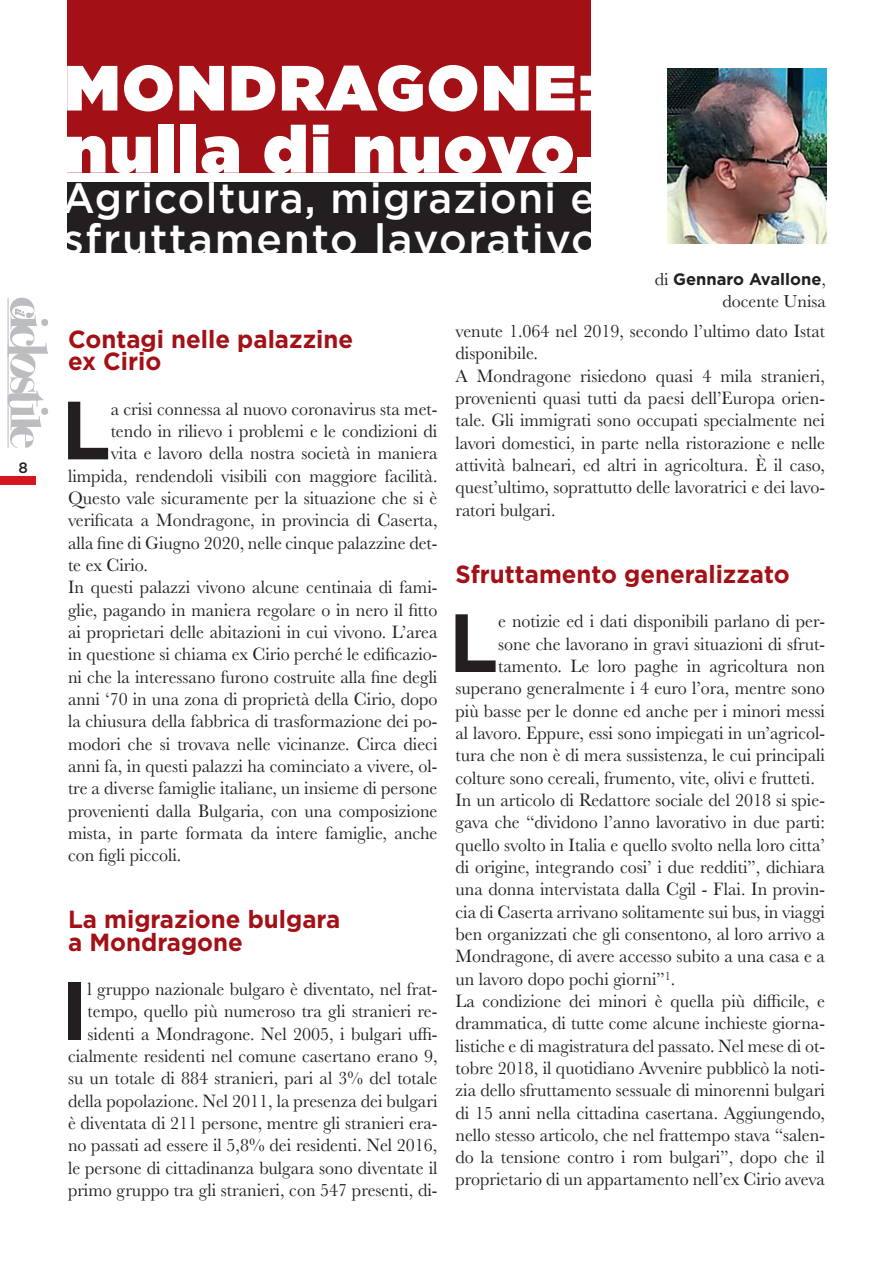
<style>
.page{position:relative;width:893px;height:1263px;background:#fff}
.page>*{position:absolute;margin:0;border:0;box-sizing:border-box;transform-origin:0 0}
.t1{font:700 82.35px "Gotham";color:#231f20}
.t2{font:900 65.85px "Gotham";letter-spacing:.04em;color:#fff}
.t3{font:900 63.75px "Gotham";letter-spacing:.04em;color:#fff}
.t4{font:500 42.3px/41.2px "Gotham";letter-spacing:.03em;color:#fff;scale:.96 1}
.t5{font:700 24.75px/22.4px "Gotham";color:#a31016}
.t6{font:18.6px/22.4px "Baskerville";color:#231f20;text-align:right}
.t7{font:18px "Baskerville";color:#231f20}
.t8{font:700 16.5px "Gotham";color:#231f20}
.t9{font:500 15px "Gotham";color:#231f20}
.s1{font-family:"Baskerville";font-weight:400;font-size:18px}
</style>
<div class="page">
<div style="left:0;top:476px;width:35px;height:8px;background:#d7171f"></div>
<svg style="left:8px;top:298px;width:40px;height:150px"></svg>
<div style="left:68px;top:183px;width:523px;height:70px;background:#231f20"></div>
<div style="left:68px;top:0;width:523px;height:172px;background:#a31016"></div>
<img style="left:667px;top:68px;width:159px;height:176px">
<p class="t9" style="left:18px;top:457px;width:11px">8</p>
<h3 class="t3" style="left:65px;top:42px;width:534px">MONDRAGONE:</h3>
<h2 class="t2" style="left:65px;top:102px;width:532px">nulla di nuovo.</h2>
<h3 class="t4" style="left:63px;top:177px;width:560px">Agricoltura, migrazioni e sfruttamento lavorativo</h3>
<p class="t8" style="left:655px;top:270px;width:173px"><span class="s1">di</span> Gennaro Avallone<span class="s1">,</span></p>
<p class="t7" style="left:722px;top:289px;width:105px">docente Unisa</p>
<h3 class="t5" style="left:68px;top:327px;width:287px">Contagi nelle palazzine ex Cirio</h3>
<h1 class="t1" style="left:61px;top:383px;width:51px">L</h1>
<p class="t6" style="left:111px;top:398px;width:328px">a crisi connessa al nuovo coronavirus sta met-</p>
<p class="t6" style="left:111px;top:420px;width:328px">tendo in rilievo i problemi e le condizioni di</p>
<p class="t6" style="left:111px;top:442px;width:328px">vita e lavoro della nostra società in maniera</p>
<p class="t6" style="left:68px;top:465px;width:371px">limpida, rendendoli visibili con maggiore facilità.</p>
<p class="t6" style="left:68px;top:487px;width:371px">Questo vale sicuramente per la situazione che si è</p>
<p class="t6" style="left:68px;top:509px;width:371px">verificata a Mondragone, in provincia di Caserta,</p>
<p class="t6" style="left:68px;top:532px;width:371px">alla fine di Giugno 2020, nelle cinque palazzine det-</p>
<p class="t6" style="left:68px;top:554px;width:82px">te ex Cirio.</p>
<p class="t6" style="left:68px;top:576px;width:371px">In questi palazzi vivono alcune centinaia di fami-</p>
<p class="t6" style="left:68px;top:599px;width:371px">glie, pagando in maniera regolare o in nero il fitto</p>
<p class="t6" style="left:68px;top:621px;width:371px">ai proprietari delle abitazioni in cui vivono. L’area</p>
<p class="t6" style="left:68px;top:643px;width:371px">in questione si chiama ex Cirio perché le edificazio-</p>
<p class="t6" style="left:68px;top:666px;width:371px">ni che la interessano furono costruite alla fine degli</p>
<p class="t6" style="left:68px;top:688px;width:371px">anni ‘70 in una zona di proprietà della Cirio, dopo</p>
<p class="t6" style="left:68px;top:710px;width:371px">la chiusura della fabbrica di trasformazione dei po-</p>
<p class="t6" style="left:68px;top:733px;width:371px">modori che si trovava nelle vicinanze. Circa dieci</p>
<p class="t6" style="left:68px;top:755px;width:371px">anni fa, in questi palazzi ha cominciato a vivere, ol-</p>
<p class="t6" style="left:68px;top:777px;width:371px">tre a diverse famiglie italiane, un insieme di persone</p>
<p class="t6" style="left:68px;top:800px;width:371px">provenienti dalla Bulgaria, con una composizione</p>
<p class="t6" style="left:68px;top:822px;width:371px">mista, in parte formata da intere famiglie, anche</p>
<p class="t6" style="left:68px;top:844px;width:115px">con figli piccoli.</p>
<h3 class="t5" style="left:68px;top:908px;width:274px">La migrazione bulgara a Mondragone</h3>
<h1 class="t1" style="left:61px;top:963px;width:28px">I</h1>
<p class="t6" style="left:68px;top:978px;width:371px">l gruppo nazionale bulgaro è diventato, nel frat&shy;tempo, quello più numeroso tra gli stranieri re&shy;sidenti a Mondragone. Nel 2005, i bulgari uffi&shy;cialmente residenti nel comune casertano erano 9, su un totale di 884 stranieri, pari al 3% del totale della popolazione. Nel 2011, la presenza dei bulgari è diventata di 211 persone, mentre gli stranieri era&shy;no passati ad essere il 5,8% dei residenti. Nel 2016, le persone di cittadinanza bulgara sono diventate il primo gruppo tra gli stranieri, con 547 presenti, di-</p>
<p class="t6" style="left:455px;top:320px;width:371px;text-align:left">venute 1.064 nel 2019, secondo l’ultimo dato Istat disponibile.<br>A Mondragone risiedono quasi 4 mila stranieri, provenienti quasi tutti da paesi dell’Europa orien&shy;tale. Gli immigrati sono occupati specialmente nei lavori domestici, in parte nella ristorazione e nelle attività balneari, ed altri in agricoltura. È il caso, quest’ultimo, soprattutto delle lavoratrici e dei lavo&shy;ratori bulgari.</p>
<h3 class="t5" style="left:455px;top:562px;width:336px">Sfruttamento generalizzato</h3>
<h1 class="t1" style="left:449px;top:595px;width:51px">L</h1>
<p class="t6" style="left:498px;top:610px;width:328px">e notizie ed i dati disponibili parlano di per-</p>
<p class="t6" style="left:498px;top:633px;width:328px">sone che lavorano in gravi situazioni di sfrut-</p>
<p class="t6" style="left:498px;top:655px;width:328px">tamento. Le loro paghe in agricoltura non</p>
<p class="t6" style="left:455px;top:677px;width:371px">superano generalmente i 4 euro l’ora, mentre sono</p>
<p class="t6" style="left:455px;top:700px;width:371px">più basse per le donne ed anche per i minori messi</p>
<p class="t6" style="left:455px;top:722px;width:371px">al lavoro. Eppure, essi sono impiegati in un’agricol-</p>
<p class="t6" style="left:455px;top:744px;width:371px">tura che non è di mera sussistenza, le cui principali</p>
<p class="t6" style="left:455px;top:767px;width:361px">colture sono cereali, frumento, vite, olivi e frutteti.</p>
<p class="t6" style="left:455px;top:789px;width:371px">In un articolo di Redattore sociale del 2018 si spie-</p>
<p class="t6" style="left:455px;top:811px;width:371px">gava che “dividono l’anno lavorativo in due parti:</p>
<p class="t6" style="left:455px;top:834px;width:371px">quello svolto in Italia e quello svolto nella loro citta’</p>
<p class="t6" style="left:455px;top:856px;width:371px">di origine, integrando cosi’ i due redditi”, dichiara</p>
<p class="t6" style="left:455px;top:878px;width:371px">una donna intervistata dalla Cgil - Flai. In provin-</p>
<p class="t6" style="left:455px;top:901px;width:371px">cia di Caserta arrivano solitamente sui bus, in viaggi</p>
<p class="t6" style="left:455px;top:923px;width:371px">ben organizzati che gli consentono, al loro arrivo a</p>
<p class="t6" style="left:455px;top:945px;width:371px">Mondragone, di avere accesso subito a una casa e a</p>
<p class="t6" style="left:455px;top:968px;width:221px">un lavoro dopo pochi giorni”<sup>1</sup>.</p>
<p class="t6" style="left:455px;top:990px;width:371px">La condizione dei minori è quella più difficile, e</p>
<p class="t6" style="left:455px;top:1012px;width:371px">drammatica, di tutte come alcune inchieste giorna-</p>
<p class="t6" style="left:455px;top:1034px;width:371px">listiche e di magistratura del passato. Nel mese di ot-</p>
<p class="t6" style="left:455px;top:1057px;width:371px">tobre 2018, il quotidiano Avvenire pubblicò la noti-</p>
<p class="t6" style="left:455px;top:1079px;width:371px">zia dello sfruttamento sessuale di minorenni bulgari</p>
<p class="t6" style="left:455px;top:1101px;width:371px">di 15 anni nella cittadina casertana. Aggiungendo,</p>
<p class="t6" style="left:455px;top:1124px;width:371px">nello stesso articolo, che nel frattempo stava “salen-</p>
<p class="t6" style="left:455px;top:1146px;width:371px">do la tensione contro i rom bulgari”, dopo che il</p>
<p class="t6" style="left:455px;top:1168px;width:371px">proprietario di un appartamento nell’ex Cirio aveva</p>
</div>
